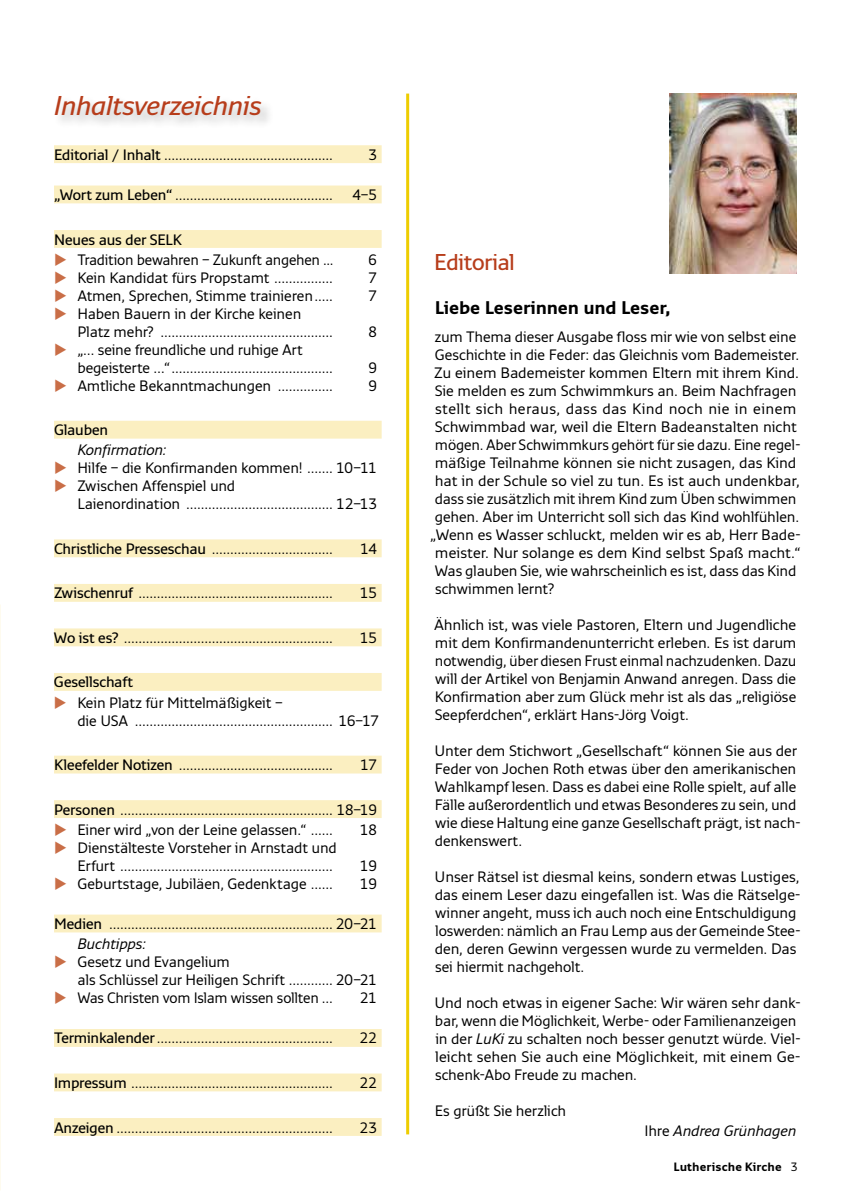
<style>
.page{position:relative;width:851px;height:1191px;background:#fff}
.page>*{position:absolute;margin:0;border:0;box-sizing:border-box;transform-origin:0 0}
.t1{font:italic 600 27px "Monitor";letter-spacing:-.02em;color:#b73d1b}
.t2{font:600 22.65px "Monitor";letter-spacing:-.025em;color:#b73d1b}
.t3{font:700 18.15px "Monitor";letter-spacing:-.02em;color:#000}
.t4{font:15px/18px "Monitor";letter-spacing:-.015em;color:#000}
.t5{font:15px "Monitor";letter-spacing:.015em;color:#000}
.t6{font:600 15px "Monitor";letter-spacing:-.015em;color:#000}
.t7{font:italic 15px "Monitor";letter-spacing:-.015em;color:#000}
.t8{font:700 12px "Monitor";color:#000}
.s1{font-weight:600}
.s2{font-style:italic}
.s3{font-style:normal}
.s4{font-weight:400}
</style>
<div class="page">
<img style="left:669px;top:94px;width:127px;height:180px">
<div style="left:54px;top:145px;width:327px;height:18px;background:#fbefc1"></div>
<div style="left:54px;top:185px;width:327px;height:18px;background:#fbefc1"></div>
<div style="left:54px;top:230px;width:327px;height:18px;background:#fbefc1"></div>
<div style="left:54px;top:421px;width:327px;height:17px;background:#fbefc1"></div>
<div style="left:54px;top:539px;width:327px;height:18px;background:#fbefc1"></div>
<div style="left:54px;top:584px;width:327px;height:18px;background:#fbefc1"></div>
<div style="left:54px;top:628px;width:327px;height:18px;background:#fbefc1"></div>
<div style="left:54px;top:673px;width:327px;height:18px;background:#fbefc1"></div>
<div style="left:54px;top:755px;width:327px;height:18px;background:#fbefc1"></div>
<div style="left:54px;top:800px;width:327px;height:18px;background:#fbefc1"></div>
<div style="left:54px;top:914px;width:327px;height:18px;background:#fbefc1"></div>
<div style="left:54px;top:1029px;width:327px;height:17px;background:#fbefc1"></div>
<div style="left:54px;top:1073px;width:327px;height:18px;background:#fbefc1"></div>
<div style="left:54px;top:1118px;width:327px;height:17px;background:#fbefc1"></div>
<div style="left:53px;top:95px;width:222px;height:35px;background:#000;opacity:.25"></div>
<hr style="left:406px;top:94px;width:3px;height:1040px;background:#eecd00">
<h1 class="t1" style="left:54px;top:89px;width:209px">Inhaltsverzeichnis</h1>
<p class="t4" style="left:54px;top:145px;width:280px"><span class="s1">Editorial / Inhalt</span> ..............................................</p>
<p class="t4" style="left:368px;top:145px;width:11px">3</p>
<p class="t4" style="left:54px;top:185px;width:280px"><span class="s1">„Wort zum Leben“</span> ...........................................</p>
<p class="t4" style="left:352px;top:185px;width:27px">4–5</p>
<p class="t6" style="left:54px;top:230px;width:129px">Neues aus der SELK</p>
<p class="t4" style="left:77px;top:250px;width:258px">Tradition bewahren – Zukunft angehen ...</p>
<p class="t4" style="left:368px;top:250px;width:11px">6</p>
<p class="t4" style="left:77px;top:268px;width:257px">Kein Kandidat fürs Propstamt ................</p>
<p class="t4" style="left:368px;top:268px;width:11px">7</p>
<p class="t4" style="left:77px;top:286px;width:257px">Atmen, Sprechen, Stimme trainieren.....</p>
<p class="t4" style="left:368px;top:286px;width:11px">7</p>
<p class="t4" style="left:77px;top:304px;width:257px">Haben Bauern in der Kirche keinen<br>Platz mehr? ...............................................</p>
<p class="t4" style="left:368px;top:322px;width:11px">8</p>
<p class="t4" style="left:77px;top:340px;width:257px">„… seine freundliche und ruhige Art begeisterte …“............................................</p>
<p class="t4" style="left:368px;top:358px;width:11px">9</p>
<p class="t4" style="left:77px;top:376px;width:257px">Amtliche Bekanntmachungen ...............</p>
<p class="t4" style="left:368px;top:376px;width:11px">9</p>
<p class="t6" style="left:54px;top:421px;width:56px">Glauben</p>
<p class="t7" style="left:77px;top:441px;width:90px">Konfirmation:</p>
<p class="t4" style="left:77px;top:458px;width:301px">Hilfe – die Konfirmanden kommen! ....... 10–11<br>Zwischen Affenspiel und<br>Laienordination ........................................ 12–13</p>
<p class="t4" style="left:54px;top:539px;width:280px"><span class="s1">Christliche Presseschau</span> .................................</p>
<p class="t4" style="left:360px;top:539px;width:19px">14</p>
<p class="t4" style="left:54px;top:583px;width:280px"><span class="s1">Zwischenruf</span> .....................................................</p>
<p class="t4" style="left:359px;top:583px;width:19px">15</p>
<p class="t4" style="left:54px;top:628px;width:280px"><span class="s1">Wo ist es?</span> .........................................................</p>
<p class="t4" style="left:359px;top:628px;width:19px">15</p>
<p class="t6" style="left:54px;top:673px;width:81px">Gesellschaft</p>
<p class="t4" style="left:77px;top:693px;width:303px">Kein Platz für Mittelmäßigkeit –<br>die USA ...................................................... 16–17</p>
<p class="t4" style="left:54px;top:755px;width:280px"><span class="s1">Kleefelder Notizen</span> ..........................................</p>
<p class="t4" style="left:360px;top:755px;width:19px">17</p>
<p class="t4" style="left:77px;top:798px;width:301px;line-height:20.1px;text-indent:-23px"><span class="s1">Personen</span> .......................................................... 18–19<br>Einer wird „von der Leine gelassen.“ ......</p>
<p class="t4" style="left:360px;top:820px;width:19px">18</p>
<p class="t4" style="left:77px;top:838px;width:261px">Dienstälteste Vorsteher in Arnstadt und<br>Erfurt ..........................................................</p>
<p class="t4" style="left:360px;top:856px;width:19px">19</p>
<p class="t4" style="left:77px;top:874px;width:257px">Geburtstage, Jubiläen, Gedenktage ......</p>
<p class="t4" style="left:360px;top:874px;width:19px">19</p>
<p class="t4" style="left:77px;top:913px;width:301px;line-height:20.1px;text-indent:-23px"><span class="s1">Medien</span> ............................................................. 20–21<br><span class="s2">Buchtipps:</span></p>
<p class="t4" style="left:77px;top:952px;width:301px">Gesetz und Evangelium<br>als Schlüssel zur Heiligen Schrift ............ 20–21<br>Was Christen vom Islam wissen sollten ...</p>
<p class="t4" style="left:360px;top:988px;width:19px">21</p>
<p class="t4" style="left:54px;top:1028px;width:280px"><span class="s1">Terminkalender</span>................................................</p>
<p class="t4" style="left:359px;top:1028px;width:19px">22</p>
<p class="t4" style="left:54px;top:1073px;width:280px"><span class="s1">Impressum</span> .......................................................</p>
<p class="t4" style="left:359px;top:1073px;width:19px">22</p>
<p class="t4" style="left:54px;top:1117px;width:280px"><span class="s1">Anzeigen</span> ...........................................................</p>
<p class="t4" style="left:359px;top:1117px;width:19px">23</p>
<h2 class="t2" style="left:434px;top:248px;width:82px">Editorial</h2>
<p class="t3" style="left:435px;top:296px;width:237px">Liebe Leserinnen und Leser,</p>
<p class="t4" style="left:435px;top:327px;width:363px">zum Thema dieser Ausgabe floss mir wie von selbst eine</p>
<p class="t4" style="left:434px;top:345px;width:366px">Geschichte in die Feder: das Gleichnis vom Bademeister.</p>
<p class="t4" style="left:434px;top:363px;width:366px">Zu einem Bademeister kommen Eltern mit ihrem Kind.</p>
<p class="t4" style="left:434px;top:381px;width:363px">Sie melden es zum Schwimmkurs an. Beim Nachfragen</p>
<p class="t5" style="left:435px;top:399px;width:363px">stellt sich heraus, dass das Kind noch nie in einem</p>
<p class="t4" style="left:434px;top:417px;width:363px">Schwimmbad war, weil die Eltern Badeanstalten nicht</p>
<p class="t4" style="left:435px;top:435px;width:367px">mögen. Aber Schwimmkurs gehört für sie dazu. Eine regel-</p>
<p class="t4" style="left:435px;top:453px;width:363px">mäßige Teilnahme können sie nicht zusagen, das Kind</p>
<p class="t4" style="left:435px;top:471px;width:366px">hat in der Schule so viel zu tun. Es ist auch undenkbar,</p>
<p class="t4" style="left:434px;top:489px;width:363px">dass sie zusätzlich mit ihrem Kind zum Üben schwimmen</p>
<p class="t4" style="left:434px;top:507px;width:366px">gehen. Aber im Unterricht soll sich das Kind wohlfühlen.</p>
<p class="t4" style="left:430px;top:525px;width:372px">„Wenn es Wasser schluckt, melden wir es ab, Herr Bade-</p>
<p class="t4" style="left:435px;top:543px;width:367px">meister. Nur solange es dem Kind selbst Spaß macht.“</p>
<p class="t4" style="left:435px;top:561px;width:363px">Was glauben Sie, wie wahrscheinlich es ist, dass das Kind</p>
<p class="t4" style="left:435px;top:579px;width:121px">schwimmen lernt?</p>
<p class="t4" style="left:434px;top:615px;width:364px;text-align:justify">Ähnlich ist, was viele Pastoren, Eltern und Jugendliche mit dem Konfirmandenunterricht erleben. Es ist darum notwendig, über diesen Frust einmal nachzudenken. Dazu will der Artikel von Benjamin Anwand anregen. Dass die Konfirmation aber zum Glück mehr ist als das „religiöse Seepferdchen“, erklärt Hans-Jörg Voigt.</p>
<p class="t4" style="left:434px;top:741px;width:367px">Unter dem Stichwort „Gesellschaft“ können Sie aus der Feder von Jochen Roth etwas über den amerikanischen Wahlkampf lesen. Dass es dabei eine Rolle spielt, auf alle Fälle außerordentlich und etwas Besonderes zu sein, und wie diese Haltung eine ganze Gesellschaft prägt, ist nach&shy;denkenswert.</p>
<p class="t4" style="left:434px;top:867px;width:367px">Unser Rätsel ist diesmal keins, sondern etwas Lustiges, das einem Leser dazu eingefallen ist. Was die Rätselge&shy;winner angeht, muss ich auch noch eine Entschuldigung loswerden: nämlich an Frau Lemp aus der Gemeinde Stee&shy;den, deren Gewinn vergessen wurde zu vermelden. Das sei hiermit nachgeholt.</p>
<p class="t4" style="left:434px;top:993px;width:367px">Und noch etwas in eigener Sache: Wir wären sehr dank&shy;bar, wenn die Möglichkeit, Werbe- oder Familienanzeigen in der <span class="s2">LuKi</span> zu schalten noch besser genutzt würde. Viel&shy;leicht sehen Sie auch eine Möglichkeit, mit einem Ge-- schenk-Abo Freude zu machen.</p>
<p class="t4" style="left:435px;top:1101px;width:133px">Es grüßt Sie herzlich</p>
<p class="t7" style="left:644px;top:1121px;width:153px"><span class="s3">Ihre</span> Andrea Grünhagen</p>
<p class="t8" style="left:673px;top:1159px;width:126px">Lutherische Kirche <span class="s4">3</span></p>
</div>
